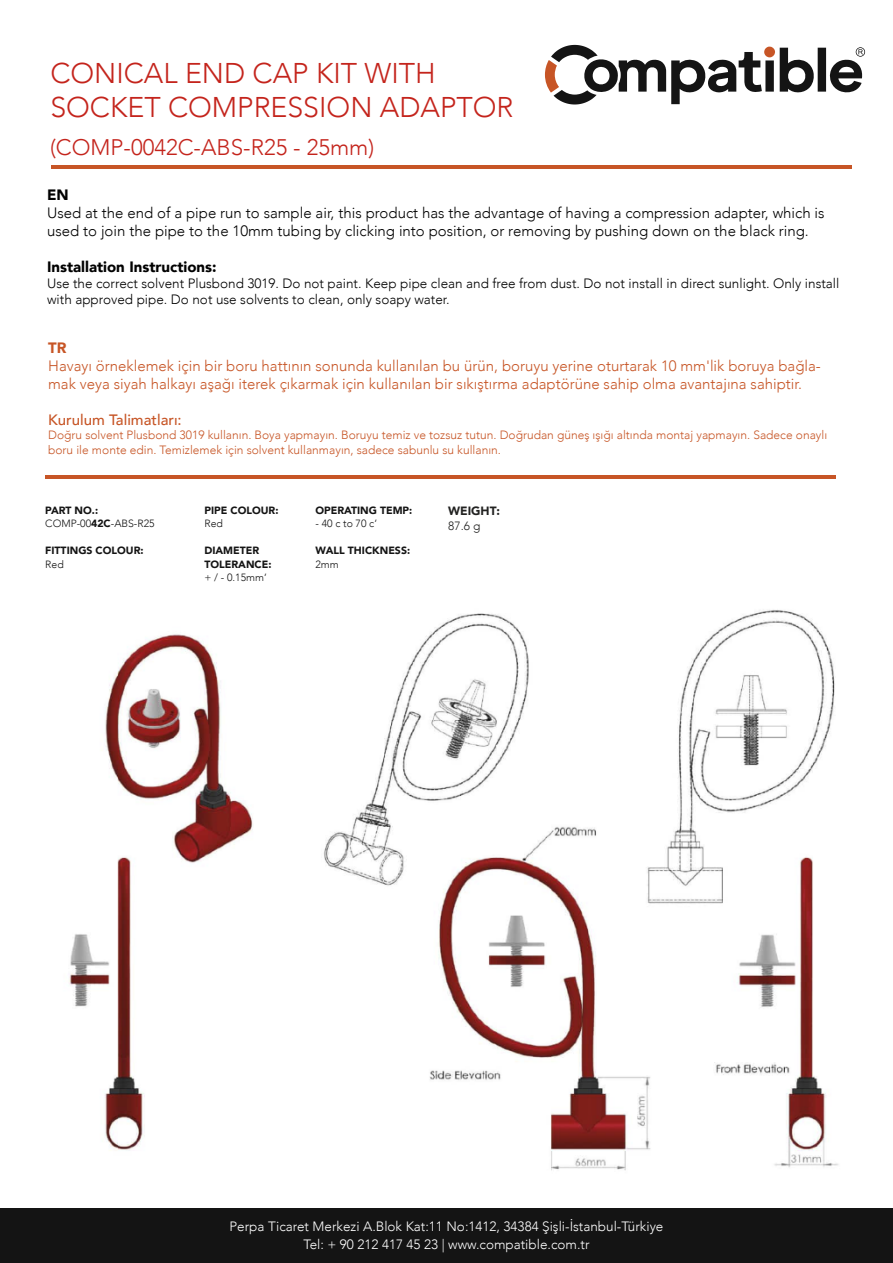
<style>
.page{position:relative;width:893px;height:1263px;background:#fff}
.page>*{position:absolute;margin:0;border:0;box-sizing:border-box;transform-origin:0 0}
.t1{font:300 28.5px/34.2px "Avenir";color:#c4241c}
.t2{font:300 22.5px "Avenir";color:#c4241c}
.t3{font:300 15px/18px "Avenir";color:#c75526}
.t4{font:300 15px/18px "Avenir";color:#000}
.t5{font:900 15px "Avenir";color:#000}
.t6{font:500 15px "Avenir";color:#c75526}
.t7{font:900 15px "Avenir";color:#c75526}
.t8{font:300 13.5px/16.2px "Avenir";color:#000}
.t9{font:300 13.5px/18px "Avenir";color:#fff;text-align:center}
.t10{font:300 12px/14.4px "Avenir";color:#c75526}
.t11{font:900 12px "Avenir";color:#222221}
.t12{font:300 12px "Avenir";color:#222221}
.t13{font:900 10.5px/13.5px "Avenir";color:#141414}
.t14{font:300 10.5px/13.5px "Avenir";color:#141414}
.s1{font-weight:900}
</style>
<div class="page">
<div style="left:0;top:1209px;width:893px;height:54px;background:#141414"></div>
<hr style="left:45px;top:475px;width:791px;height:3px;background:#c75526">
<hr style="left:51px;top:165px;width:800px;height:3px;background:#c75526">
<img style="left:69px;top:610px;width:770px;height:561px">
<svg style="left:545px;top:45px;width:320px;height:60px"></svg>
<h1 class="t1" style="left:50px;top:56px;width:465px">CONICAL END CAP KIT WITH<br>SOCKET COMPRESSION ADAPTOR</h1>
<h2 class="t2" style="left:50px;top:134px;width:326px">(COMP-0042C-ABS-R25 - 25mm)</h2>
<p class="t5" style="left:47px;top:182px;width:23px">EN</p>
<p class="t4" style="left:47px;top:204px;width:779px">Used at the end of a pipe run to sample air, this product has the advantage of having a compression adapter, which is used to join the pipe to the 10mm tubing by clicking into position, or removing by pushing down on the black ring.</p>
<p class="t5" style="left:47px;top:254px;width:171px">Installation Instructions:</p>
<p class="t8" style="left:47px;top:275px;width:794px">Use the correct solvent Plusbond 3019. Do not paint. Keep pipe clean and free from dust. Do not install in direct sunlight. Only install with approved pipe. Do not use solvents to clean, only soapy water.</p>
<p class="t7" style="left:48px;top:335px;width:20px">TR</p>
<p class="t3" style="left:48px;top:357px;width:774px">Havayı örneklemek için bir boru hattının sonunda kullanılan bu ürün, boruyu yerine oturtarak 10 mm'lik boruya bağla&shy;mak veya siyah halkayı aşağı iterek çıkarmak için kullanılan bir sıkıştırma adaptörüne sahip olma avantajına sahiptir.</p>
<p class="t6" style="left:48px;top:407px;width:135px">Kurulum Talimatları:</p>
<p class="t10" style="left:48px;top:428px;width:780px">Doğru solvent Plusbond 3019 kullanın. Boya yapmayın. Boruyu temiz ve tozsuz tutun. Doğrudan güneş ışığı altında montaj yapmayın. Sadece onaylı boru ile monte edin. Temizlemek için solvent kullanmayın, sadece sabunlu su kullanın.</p>
<p class="t14" style="left:45px;top:504px;width:111px"><span class="s1">PART NO.:<br></span>COMP-00<span class="s1">42C</span>-ABS-R25</p>
<p class="t13" style="left:45px;top:544px;width:100px">FITTINGS COLOUR:</p>
<p class="t14" style="left:45px;top:558px;width:20px">Red</p>
<p class="t13" style="left:204px;top:503px;width:76px">PIPE COLOUR:</p>
<p class="t14" style="left:204px;top:517px;width:20px">Red</p>
<p class="t13" style="left:204px;top:544px;width:69px">DIAMETER<br>TOLERANCE:</p>
<p class="t14" style="left:204px;top:571px;width:64px">+ / - 0.15mm’</p>
<p class="t13" style="left:315px;top:503px;width:98px">OPERATING TEMP:</p>
<p class="t14" style="left:315px;top:517px;width:63px">- 40 c to 70 c’</p>
<p class="t13" style="left:315px;top:544px;width:96px">WALL THICKNESS:</p>
<p class="t14" style="left:315px;top:558px;width:25px">2mm</p>
<p class="t11" style="left:448px;top:501px;width:53px">WEIGHT:</p>
<p class="t12" style="left:448px;top:518px;width:34px">87.6 g</p>
<p class="t9" style="left:230px;top:1217px;width:435px">Perpa Ticaret Merkezi A.Blok Kat:11 No:1412, 34384 Şişli-İstanbul-Türkiye<br>Tel: + 90 212 417 45 23 | www.compatible.com.tr</p>
</div>
